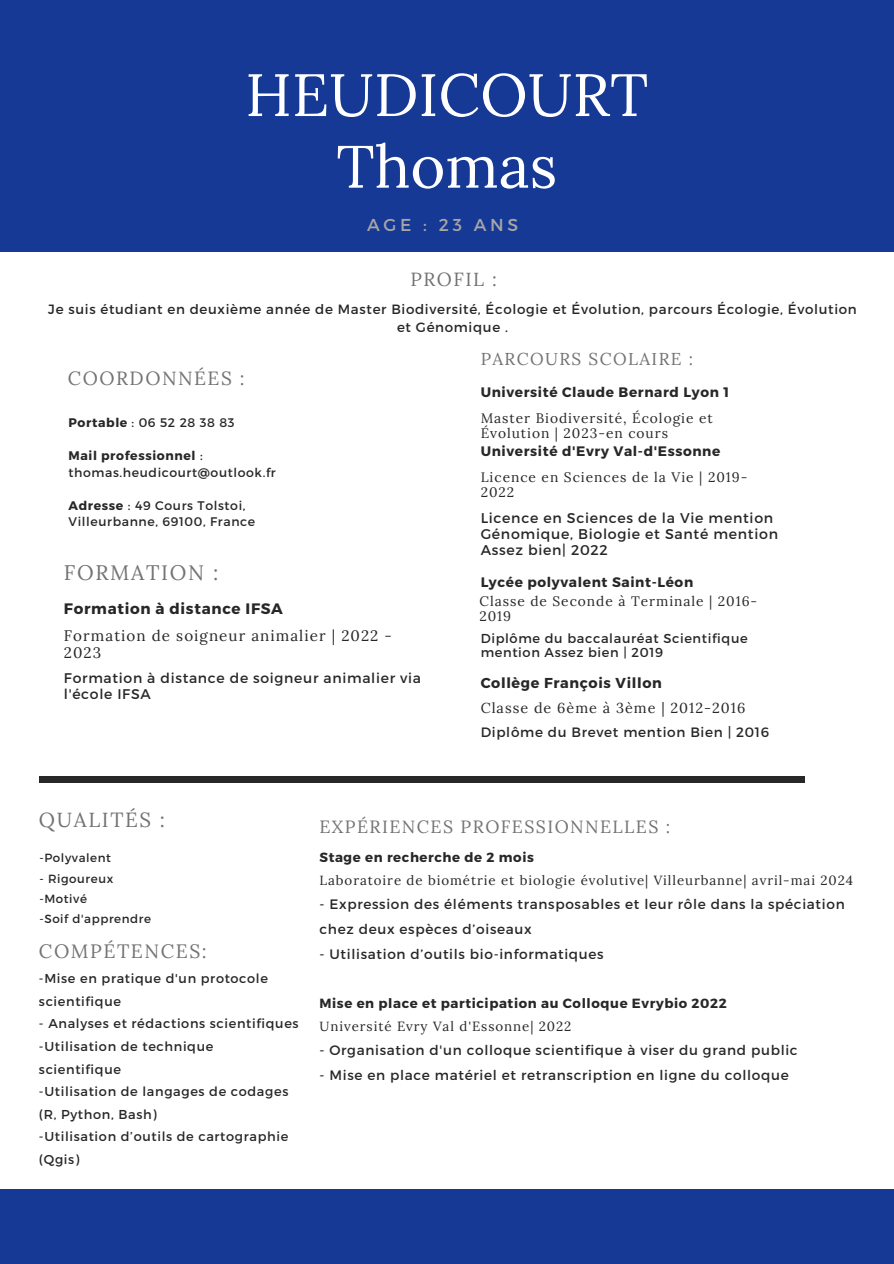
<style>
.page{position:relative;width:894px;height:1264px;background:#fff}
.page>*{position:absolute;margin:0;border:0;box-sizing:border-box;transform-origin:0 0}
.t1{font:59.7px/71.6px "Lora";color:#fff;text-align:center}
.t2{font:21px "Lora";letter-spacing:.08em;color:#737373}
.t3{font:20.4px "Lora";letter-spacing:.08em;color:#737373}
.t4{font:19.35px "Lora";letter-spacing:.08em;color:#737373}
.t5{font:19.05px "Lora";letter-spacing:.08em;color:#737373}
.t6{font:18.9px "Lora";letter-spacing:.08em;color:#737373}
.t7{font:17.7px "Lora";letter-spacing:.08em;color:#737373}
.t8{font:17.25px "Montserrat";letter-spacing:.215em;color:#a8a5a5}
.t9{font:17.1px "Lora";letter-spacing:.08em;color:#737373}
.t10{font:15.15px/17.2px "Lora";letter-spacing:.07em;color:#272727}
.t11{font:700 15.15px "Montserrat";letter-spacing:.045em;color:#272727}
.t12{font:14.4px "Lora";letter-spacing:.07em;color:#272727}
.t13{font:700 14.4px "Montserrat";letter-spacing:.045em;color:#272727}
.t14{font:14.1px/16.2px "Montserrat";letter-spacing:.05em;color:#272727}
.t15{font:13.95px/15.8px "Montserrat";letter-spacing:.05em;color:#272727}
.t16{font:13.8px/15px "Lora";letter-spacing:.07em;color:#272727}
.t17{font:700 13.8px "Montserrat";letter-spacing:.045em;color:#272727}
.t18{font:13.65px/25px "Montserrat";letter-spacing:.05em;color:#272727}
.t19{font:13.5px/17.9px "Montserrat";letter-spacing:.05em;color:#272727;text-align:center}
.t20{font:13.35px "Lora";letter-spacing:.07em;color:#272727}
.t21{font:700 13.35px "Montserrat";letter-spacing:.045em;color:#272727}
.t22{font:12.9px/22.5px "Montserrat";letter-spacing:.05em;color:#272727}
.t23{font:12.45px/16.6px "Montserrat";letter-spacing:.05em;color:#272727}
.t24{font:11.85px "Montserrat";letter-spacing:.05em;color:#272727}
.s1{font-weight:700}
</style>
<div class="page">
<div style="left:0;top:0;width:893px;height:1263px;background:#153994"></div>
<div style="left:0;top:252px;width:893px;height:936px;background:#fff"></div>
<div style="left:39px;top:776px;width:765px;height:7px;background:#272727"></div>
<h1 class="t1" style="left:245px;top:58px;width:404px">HEUDICOURT<br>Thomas</h1>
<h3 class="t8" style="left:367px;top:214px;width:153px">AGE : 23 ANS</h3>
<p class="t6" style="left:410px;top:267px;width:88px">PROFIL :</p>
<h2 class="t19" style="left:48px;top:299px;width:809px">Je suis étudiant en deuxième année de Master Biodiversité, Écologie et Évolution, parcours Écologie, Évolution et Génomique .</h2>
<h4 class="t5" style="left:68px;top:366px;width:178px">COORDONNÉES :</h4>
<h5 class="t23" style="left:68px;top:413px;width:168px"><span class="s1">Portable</span> : 06 52 28 38 83</h5>
<h5 class="t23" style="left:68px;top:446px;width:209px"><span class="s1">Mail professionnel</span> : thomas.heudicourt@outlook.fr</h5>
<h3 class="t23" style="left:68px;top:496px;width:188px"><span class="s1">Adresse</span> : 49 Cours Tolstoi,<br>Villeurbanne, 69100, France</h3>
<h6 class="t9" style="left:480px;top:348px;width:214px">PARCOURS SCOLAIRE :</h6>
<p class="t17" style="left:480px;top:383px;width:250px">Université Claude Bernard Lyon 1</p>
<p class="t16" style="left:480px;top:410px;width:233px">Master Biodiversité, Écologie et<br>Évolution | 2023-en cours</p>
<p class="t17" style="left:480px;top:442px;width:241px">Université d'Evry Val-d'Essonne</p>
<h5 class="t16" style="left:480px;top:469px;width:268px">Licence en Sciences de la Vie | 2019-<br>2022</h5>
<h6 class="t14" style="left:480px;top:509px;width:299px">Licence en Sciences de la Vie mention<br>Génomique, Biologie et Santé mention<br>Assez bien| 2022</h6>
<p class="t17" style="left:480px;top:573px;width:214px">Lycée polyvalent Saint-Léon</p>
<h5 class="t16" style="left:479px;top:593px;width:279px">Classe de Seconde à Terminale | 2016-<br>2019</h5>
<h2 class="t22" style="left:480px;top:631px;width:268px;line-height:14px">Diplôme du baccalauréat Scientifique mention Assez bien | 2019</h2>
<p class="t13" style="left:480px;top:673px;width:183px">Collège François Villon</p>
<p class="t12" style="left:480px;top:698px;width:266px">Classe de 6ème à 3ème | 2012-2016</p>
<p class="t19" style="left:480px;top:722px;width:290px">Diplôme du Brevet mention Bien | 2016</p>
<p class="t2" style="left:64px;top:559px;width:156px">FORMATION :</p>
<h4 class="t11" style="left:64px;top:599px;width:220px">Formation à distance IFSA</h4>
<h5 class="t10" style="left:64px;top:626px;width:329px">Formation de soigneur animalier | 2022 -<br>2023</h5>
<p class="t15" style="left:64px;top:669px;width:358px">Formation à distance de soigneur animalier via l'école IFSA</p>
<h2 class="t3" style="left:39px;top:806px;width:127px">QUALITÉS :</h2>
<p class="t24" style="left:39px;top:850px;width:73px">-Polyvalent</p>
<h2 class="t24" style="left:39px;top:870px;width:75px">- Rigoureux</h2>
<p class="t24" style="left:39px;top:890px;width:49px">-Motivé</p>
<p class="t24" style="left:39px;top:910px;width:113px">-Soif d'apprendre</p>
<h2 class="t4" style="left:39px;top:938px;width:169px">COMPÉTENCES:</h2>
<p class="t22" style="left:39px;top:966px;width:230px">-Mise en pratique d'un protocole scientifique</p>
<p class="t22" style="left:39px;top:1011px;width:261px">- Analyses et rédactions scientifiques</p>
<p class="t22" style="left:39px;top:1034px;width:176px">-Utilisation de technique scientifique</p>
<p class="t22" style="left:39px;top:1079px;width:251px">-Utilisation de langages de codages (R, Python, Bash)</p>
<h3 class="t22" style="left:39px;top:1124px;width:251px">-Utilisation d’outils de cartographie (Qgis)</h3>
<h4 class="t7" style="left:319px;top:815px;width:352px">EXPÉRIENCES PROFESSIONNELLES :</h4>
<h5 class="t21" style="left:319px;top:849px;width:216px">Stage en recherche de 2 mois</h5>
<h4 class="t20" style="left:319px;top:871px;width:535px">Laboratoire de biométrie et biologie évolutive| Villeurbanne| avril-mai 2024</h4>
<h5 class="t18" style="left:319px;top:891px;width:526px">- Expression des éléments transposables et leur rôle dans la spéciation chez deux espèces d’oiseaux</h5>
<h5 class="t18" style="left:319px;top:941px;width:285px">- Utilisation d’outils bio-informatiques</h5>
<h5 class="t21" style="left:319px;top:994px;width:408px">Mise en place et participation au Colloque Evrybio 2022</h5>
<h4 class="t20" style="left:319px;top:1017px;width:253px">Université Evry Val d'Essonne| 2022</h4>
<h5 class="t18" style="left:319px;top:1037px;width:479px">- Organisation d'un colloque scientifique à viser du grand public</h5>
<h5 class="t18" style="left:319px;top:1062px;width:470px">- Mise en place matériel et retranscription en ligne du colloque</h5>
</div>
